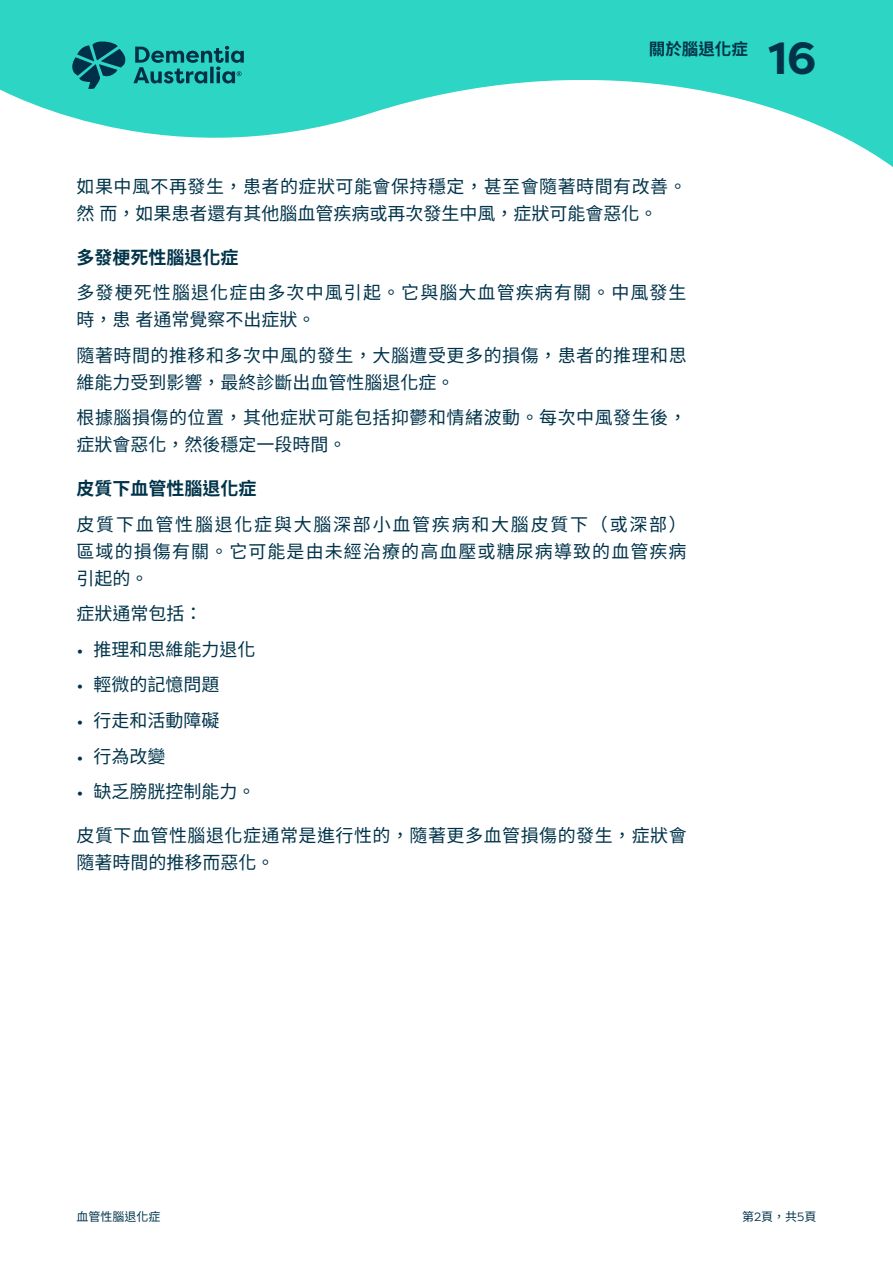
<style>
.page{position:relative;width:893px;height:1263px;background:#fff}
.page>*{position:absolute;margin:0;border:0;box-sizing:border-box;transform-origin:0 0}
.t1{font:700 45px "Filson Pro";color:#00334a}
.t2{font:18px/27px "Noto Sans CJ Ktc";letter-spacing:.03em;color:#00334a}
.t3{font:18px/35.5px "Noto Sans CJ Ktc";letter-spacing:.06em;color:#00334a}
.t4{font:18px "Noto Sans CJ Ktc";color:#00334a}
.t5{font:18px/35.5px "Noto Sans CJ Ktc";letter-spacing:.095em;color:#00334a}
.t6{font:700 16.5px "Noto Sans CJ Ktc";color:#00334a}
.t7{font:12px "Noto Sans CJ Ktc";color:#00334a}
.s1{font-weight:700}
.s2{font-family:"Filson Pro"}
</style>
<div class="page">
<svg style="left:0;top:0;width:893px;height:167px;fill:#2cd5c4"></svg>
<svg style="left:72px;top:41px;width:172px;height:48px;background:#1d9d9a"></svg>
<p class="t6" style="left:649px;top:39px;width:101px">關於腦退化症</p>
<h1 class="t1" style="left:769px;top:30px;width:49px">16</h1>
<p class="t2" style="left:77px;top:173px;width:612px">如果中風不再發生，患者的症狀可能會保持穩定，甚至會隨著時間有改善。然而，如果患者還有其他腦血管疾病或再次發生中風，症狀可能會惡化。</p>
<p class="t3" style="left:77px;top:240px;width:612px"><span class="s1">多發梗死性腦退化症<br></span>多發梗死性腦退化症由多次中風引起。它與腦大血管疾病有關。中風發生</p>
<p class="t2" style="left:77px;top:302px;width:612px;line-height:35.5px">時，患者通常覺察不出症狀。<br>隨著時間的推移和多次中風的發生，大腦遭受更多的損傷，患者的推理和思</p>
<p class="t2" style="left:77px;top:365px;width:612px;line-height:35.5px">維能力受到影響，最終診斷出血管性腦退化症。<br>根據腦損傷的位置，其他症狀可能包括抑鬱和情緒波動。每次中風發生後，</p>
<p class="t4" style="left:77px;top:435px;width:271px">症狀會惡化，然後穩定一段時間。</p>
<p class="t5" style="left:77px;top:471px;width:612px"><span class="s1">皮質下血管性腦退化症<br></span>皮質下血管性腦退化症與大腦深部小血管疾病和大腦皮質下（或深部）</p>
<p class="t3" style="left:77px;top:538px;width:612px;line-height:27px">區域的損傷有關。它可能是由未經治療的高血壓或糖尿病導致的血管疾病引起的。</p>
<p class="t2" style="left:77px;top:601px;width:127px">症狀通常包括：</p>
<p class="t4" style="left:77px;top:639px;width:181px"><span class="s2">•</span> 推理和思維能力退化</p>
<p class="t4" style="left:77px;top:675px;width:145px"><span class="s2">•</span> 輕微的記憶問題</p>
<p class="t4" style="left:77px;top:710px;width:145px"><span class="s2">•</span> 行走和活動障礙</p>
<p class="t2" style="left:77px;top:743px;width:91px"><span class="s2">•</span> 行為改變</p>
<p class="t4" style="left:77px;top:781px;width:181px"><span class="s2">•</span> 缺乏膀胱控制能力。</p>
<p class="t2" style="left:77px;top:822px;width:612px">皮質下血管性腦退化症通常是進行性的，隨著更多血管損傷的發生，症狀會隨著時間的推移而惡化。</p>
<p class="t7" style="left:77px;top:1210px;width:86px">血管性腦退化症</p>
<p class="t7" style="left:742px;top:1210px;width:76px">第<span class="s2">2</span>頁，共<span class="s2">5</span>頁</p>
</div>
